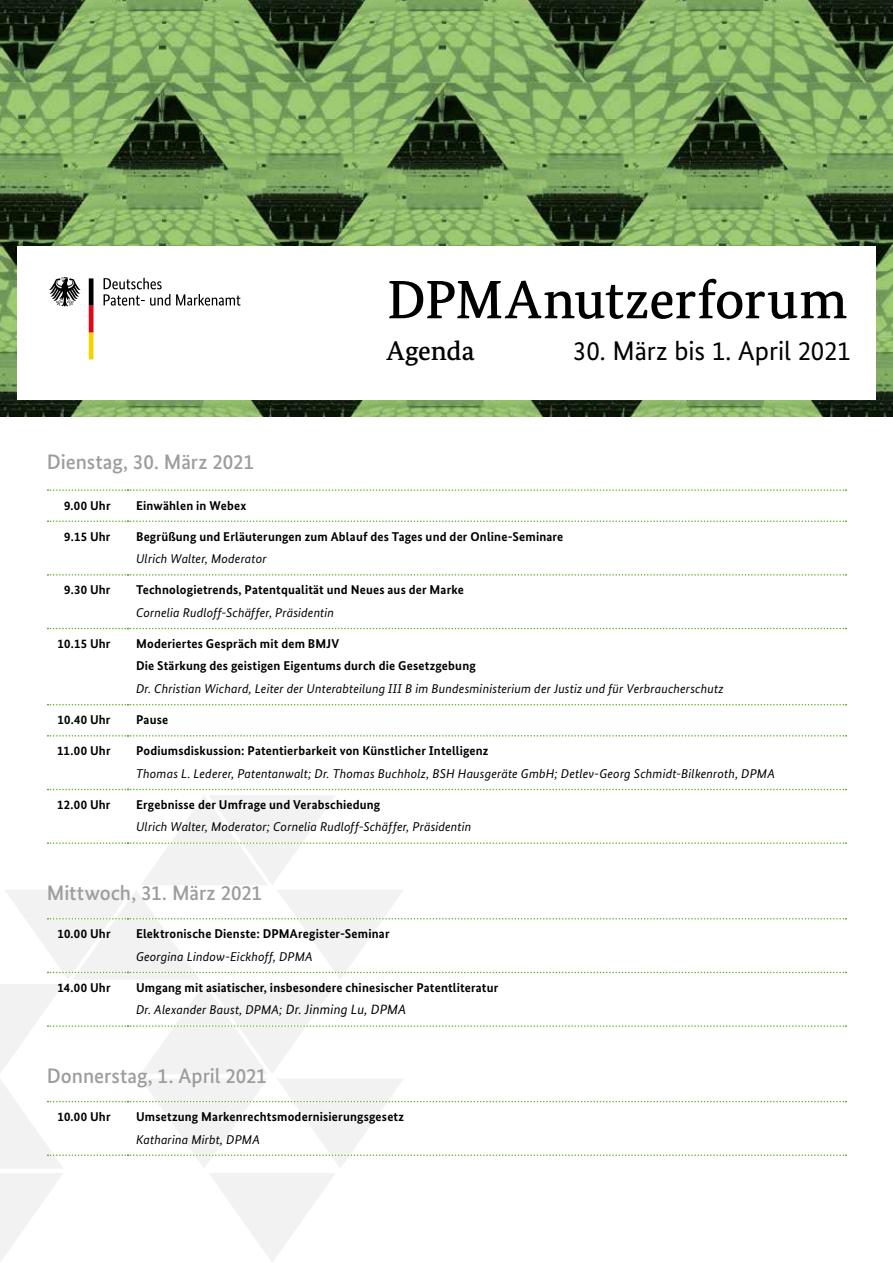
<style>
.page{position:relative;width:893px;height:1263px;background:#fff}
.page>*{position:absolute;margin:0;border:0;box-sizing:border-box;transform-origin:0 0}
.t1{font:500 54px "Bundes Serif";color:#000}
.t2{font:27px "Bundes Sans";letter-spacing:-.005em;color:#000}
.t3{font:500 27px "Bundes Serif";letter-spacing:-.01em;color:#000}
.t4{font:500 21px "Bundes Sans";letter-spacing:-.005em;color:#9d9d9c}
.t5{font:700 12.75px/22.5px "Bundes Sans";letter-spacing:.015em;color:#000}
.t6{font:italic 12.75px "Bundes Sans";letter-spacing:.01em;color:#000}
.s1{font-weight:400;font-style:italic}
.s2{font-weight:400;font-style:italic;font-size:13.5px}
</style>
<div class="page">
<img style="left:0;top:0;width:893px;height:417px">
<div style="left:17px;top:247px;width:859px;height:153px;background:#fff"></div>
<svg style="left:104px;top:278px;width:136px;height:28px"></svg>
<svg style="left:49px;top:277px;width:32px;height:30px"></svg>
<svg style="left:89px;top:278px;width:5px;height:81px"></svg>
<svg style="left:48px;top:520px;width:798px;height:2px"></svg>
<svg style="left:48px;top:574px;width:798px;height:2px"></svg>
<svg style="left:48px;top:489px;width:798px;height:2px"></svg>
<svg style="left:48px;top:628px;width:798px;height:1px"></svg>
<svg style="left:48px;top:704px;width:798px;height:1px"></svg>
<svg style="left:48px;top:735px;width:798px;height:1px"></svg>
<svg style="left:0;top:789px;width:846px;height:473px"></svg>
<h1 class="t1" style="left:387px;top:267px;width:462px">DPMAnutzerforum</h1>
<h2 class="t3" style="left:387px;top:334px;width:89px">Agenda</h2>
<h2 class="t2" style="left:573px;top:334px;width:279px">30. März bis 1. April 2021</h2>
<h3 class="t4" style="left:47px;top:449px;width:209px">Dienstag, 30. März 2021</h3>
<p class="t5" style="left:64px;top:494px;width:48px">9.00 Uhr</p>
<p class="t5" style="left:136px;top:494px;width:112px">Einwählen in Webex</p>
<p class="t5" style="left:64px;top:525px;width:48px">9.15 Uhr</p>
<p class="t5" style="left:136px;top:525px;width:429px">Begrüßung und Erläuterungen zum Ablauf des Tages und der Online-Seminare</p>
<p class="t6" style="left:136px;top:551px;width:132px">Ulrich Walter, Moderator</p>
<p class="t5" style="left:64px;top:579px;width:48px">9.30 Uhr</p>
<p class="t5" style="left:136px;top:579px;width:329px">Technologietrends, Patentqualität und Neues aus der Marke</p>
<p class="t6" style="left:136px;top:605px;width:200px">Cornelia Rudloff-Schäffer, Präsidentin</p>
<p class="t5" style="left:58px;top:632px;width:54px">10.15 Uhr</p>
<p class="t5" style="left:136px;top:632px;width:341px">Moderiertes Gespräch mit dem BMJV<br>Die Stärkung des geistigen Eigentums durch die Gesetzgebung</p>
<p class="t6" style="left:136px;top:681px;width:589px">Dr. Christian Wichard, Leiter der Unterabteilung III B im Bundesministerium der Justiz und für Verbraucherschutz</p>
<p class="t5" style="left:58px;top:708px;width:54px">10.40 Uhr</p>
<p class="t5" style="left:136px;top:708px;width:34px">Pause</p>
<p class="t5" style="left:57px;top:739px;width:55px">11.00 Uhr</p>
<p class="t5" style="left:136px;top:739px;width:354px">Podiumsdiskussion: Patentierbarkeit von Künstlicher Intelligenz</p>
<p class="t6" style="left:136px;top:766px;width:640px">Thomas L. Lederer, Patentanwalt; Dr. Thomas Buchholz, BSH Hausgeräte GmbH; Detlev-Georg Schmidt-Bilkenroth, DPMA</p>
<p class="t5" style="left:57px;top:793px;width:55px">12.00 Uhr</p>
<p class="t5" style="left:136px;top:793px;width:246px">Ergebnisse der Umfrage und Verabschiedung</p>
<p class="t6" style="left:136px;top:819px;width:337px">Ulrich Walter, Moderator; Cornelia Rudloff-Schäffer, Präsidentin</p>
<h3 class="t4" style="left:47px;top:880px;width:217px">Mittwoch, 31. März 2021</h3>
<p class="t5" style="left:57px;top:922px;width:55px">10.00 Uhr</p>
<p class="t5" style="left:136px;top:922px;width:255px">Elektronische Dienste: DPMAregister-Seminar</p>
<p class="t6" style="left:136px;top:948px;width:178px">Georgina Lindow-Eickhoff, DPMA</p>
<p class="t5" style="left:57px;top:976px;width:55px">14.00 Uhr</p>
<p class="t5" style="left:136px;top:976px;width:364px">Umgang mit asiatischer, insbesondere chinesischer Patentliteratur<br><span class="s1">Dr. Alexander Baust, DPMA;</span> <span class="s2">Dr. Jinming Lu, DPMA</span></p>
<h3 class="t4" style="left:47px;top:1063px;width:222px">Donnerstag, 1. April 2021</h3>
<p class="t5" style="left:57px;top:1105px;width:55px">10.00 Uhr</p>
<p class="t5" style="left:136px;top:1105px;width:270px">Umsetzung Markenrechtsmodernisierungsgesetz</p>
<p class="t6" style="left:136px;top:1131px;width:125px">Katharina Mirbt, DPMA</p>
</div>
